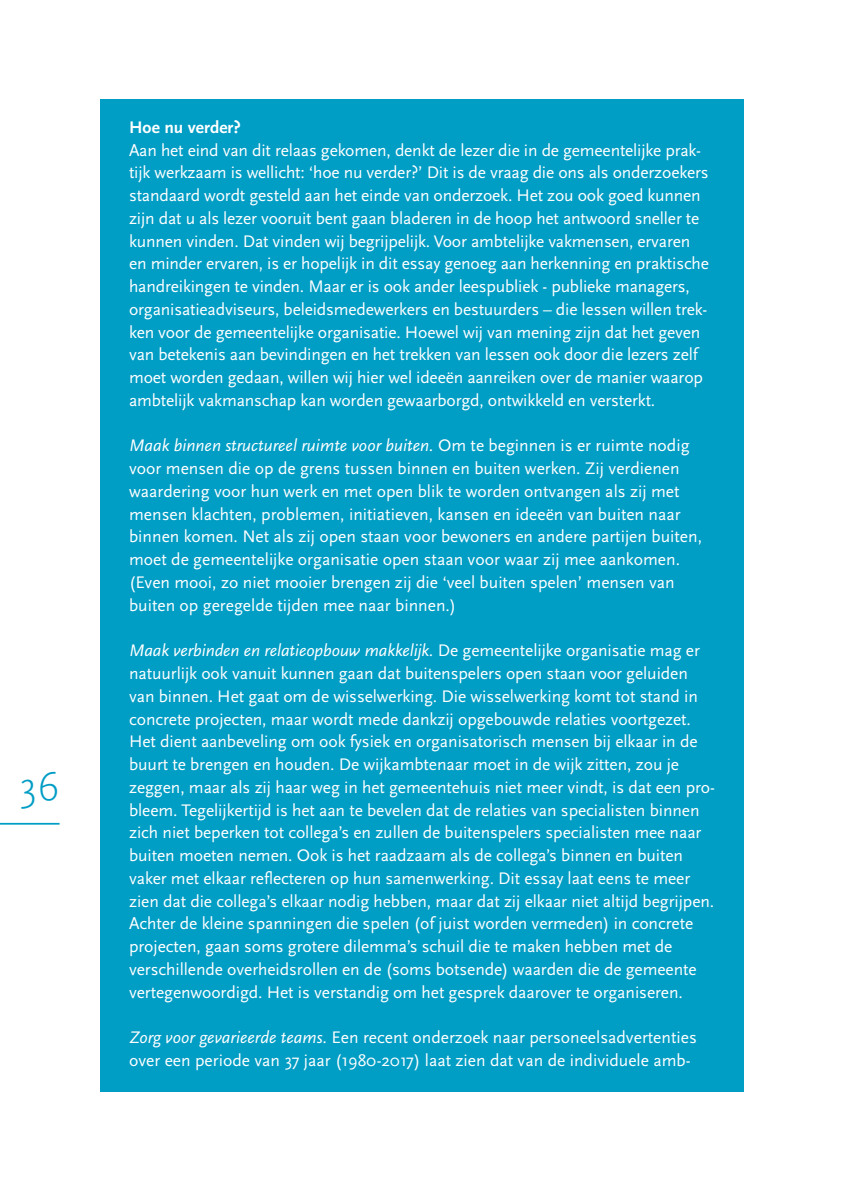
<style>
.page{position:relative;width:844px;height:1191px;background:#fff}
.page>*{position:absolute;margin:0;border:0;box-sizing:border-box;transform-origin:0 0}
.t1{font:300 42px "Scala Sans OT";color:#009dc5}
.t2{font:17.5px/22.8px "Scala Sans OT";letter-spacing:-.005em;color:#fff}
.t3{font:700 17.5px "Scala Sans OT";color:#fff}
.s1{font-style:italic}
</style>
<div class="page">
<hr style="left:0;top:823px;width:60px;height:1px;background:#009dc5">
<div style="left:100px;top:99px;width:643px;height:992px;background:#009dc5"></div>
<h1 class="t1" style="left:20px;top:763px;width:41px">36</h1>
<p class="t3" style="left:129px;top:117px;width:113px">Hoe nu verder?</p>
<p class="t2" style="left:129px;top:139px;width:581px">Aan het eind van dit relaas gekomen, denkt de lezer die in de gemeentelijke prak&shy;tijk werkzaam is wellicht: ‘hoe nu verder?’ Dit is de vraag die ons als onderzoekers standaard wordt gesteld aan het einde van onderzoek. Het zou ook goed kunnen zijn dat u als lezer vooruit bent gaan bladeren in de hoop het antwoord sneller te kunnen vinden. Dat vinden wij begrijpelijk. Voor ambtelijke vakmensen, ervaren en minder ervaren, is er hopelijk in dit essay genoeg aan herkenning en praktische handreikingen te vinden. Maar er is ook ander leespubliek - publieke managers, organisatieadviseurs, beleidsmedewerkers en bestuurders – die lessen willen trek&shy;ken voor de gemeentelijke organisatie. Hoewel wij van mening zijn dat het geven van betekenis aan bevindingen en het trekken van lessen ook door die lezers zelf moet worden gedaan, willen wij hier wel ideeën aanreiken over de manier waarop ambtelijk vakmanschap kan worden gewaarborgd, ontwikkeld en versterkt.</p>
<p class="t2" style="left:129px;top:435px;width:574px"><span class="s1">Maak binnen structureel ruimte voor buiten.</span> Om te beginnen is er ruimte nodig voor mensen die op de grens tussen binnen en buiten werken. Zij verdienen waardering voor hun werk en met open blik te worden ontvangen als zij met mensen klachten, problemen, initiatieven, kansen en ideeën van buiten naar binnen komen. Net als zij open staan voor bewoners en andere partijen buiten, moet de gemeentelijke organisatie open staan voor waar zij mee aankomen. (Even mooi, zo niet mooier brengen zij die ‘veel buiten spelen’ mensen van buiten op geregelde tijden mee naar binnen.)</p>
<p class="t2" style="left:129px;top:639px;width:587px"><span class="s1">Maak verbinden en relatieopbouw makkelijk.</span> De gemeentelijke organisatie mag er natuurlijk ook vanuit kunnen gaan dat buitenspelers open staan voor geluiden van binnen. Het gaat om de wisselwerking. Die wisselwerking komt tot stand in concrete projecten, maar wordt mede dankzij opgebouwde relaties voortgezet.<br>Het dient aanbeveling om ook fysiek en organisatorisch mensen bij elkaar in de buurt te brengen en houden. De wijkambtenaar moet in de wijk zitten, zou je zeggen, maar als zij haar weg in het gemeentehuis niet meer vindt, is dat een pro&shy;bleem. Tegelijkertijd is het aan te bevelen dat de relaties van specialisten binnen zich niet beperken tot collega’s en zullen de buitenspelers specialisten mee naar buiten moeten nemen. Ook is het raadzaam als de collega’s binnen en buiten vaker met elkaar reflecteren op hun samenwerking. Dit essay laat eens te meer zien dat die collega’s elkaar nodig hebben, maar dat zij elkaar niet altijd begrijpen.<br>Achter de kleine spanningen die spelen (of juist worden vermeden) in concrete projecten, gaan soms grotere dilemma’s schuil die te maken hebben met de verschillende overheidsrollen en de (soms botsende) waarden die de gemeente vertegenwoordigd. Het is verstandig om het gesprek daarover te organiseren.</p>
<p class="t2" style="left:129px;top:1026px;width:569px"><span class="s1">Zorg voor gevarieerde teams.</span> Een recent onderzoek naar personeelsadvertenties over een periode van 37 jaar (1980-2017) laat zien dat van de individuele amb-</p>
</div>
